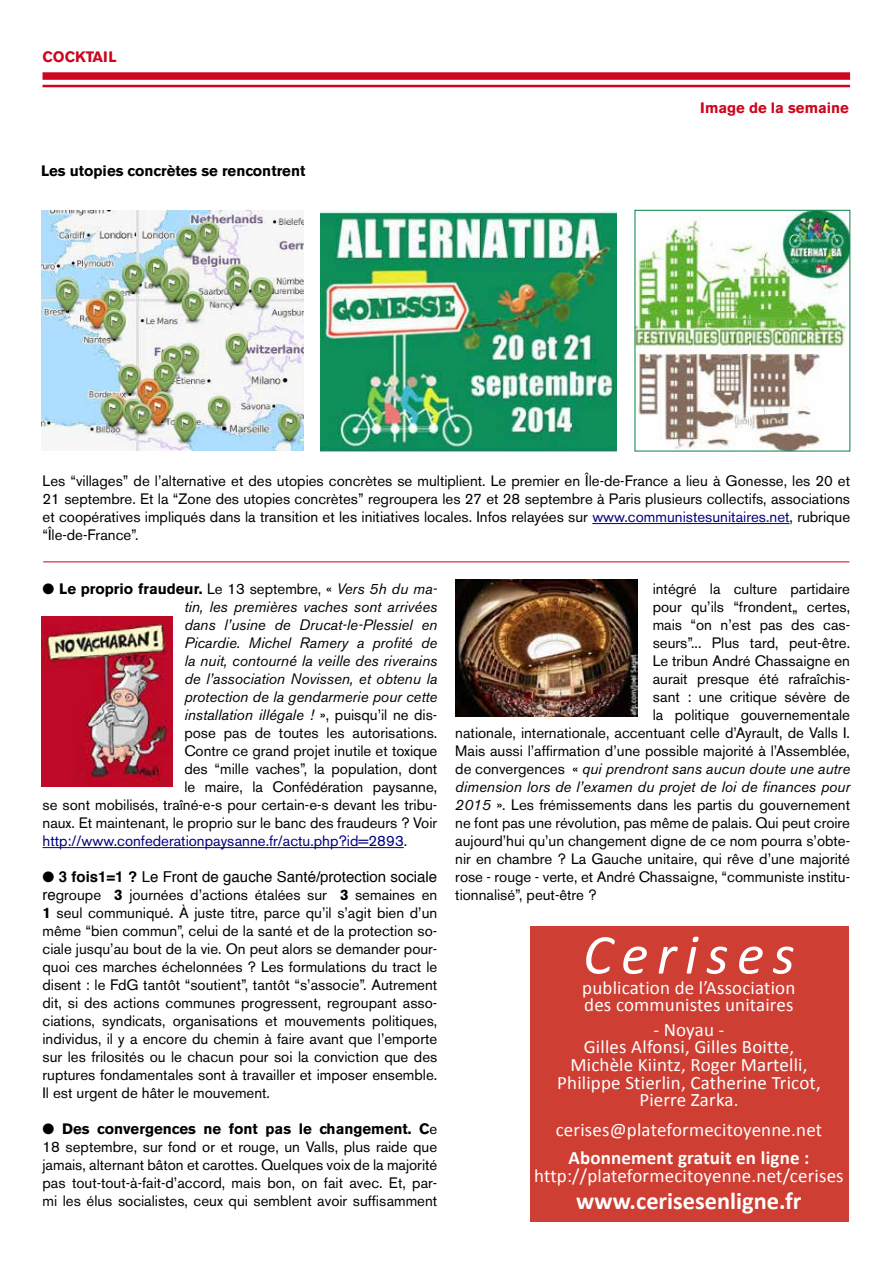
<style>
.page{position:relative;width:893px;height:1263px;background:#fff}
.page>*{position:absolute;margin:0;border:0;box-sizing:border-box;transform-origin:0 0}
.t1{font:italic 56.85px "Calibri";color:#fff}
.t2{font:700 24.3px "Calibri";color:#fff}
.t3{font:18.9px/17.5px "Calibri";letter-spacing:.01em;color:#fff}
.t4{font:700 18.9px "Calibri";color:#fff}
.t5{font:15px/18px "Akzidenz Grotesk BE";color:#000;text-align:justify}
.t6{font:italic 15px "Akzidenz Grotesk BE";color:#000}
.t7{font:700 15px "Akzidenz Grotesk BE";color:#000}
.t8{font:15px "Akzidenz Grotesk BE";color:#000080}
.t9{font:15px "Helvetica";color:#000}
.t10{font:700 15px "Akzidenz Grotesk BE";color:#cd071e}
.s1{color:#000080}
.s2{font-weight:400}
.s3{font-weight:400;font-style:italic}
.s4{font-style:normal}
.s5{color:#000}
.s6{font-weight:700}
.s7{font-family:"Helvetica"}
.s8{font-style:italic}
</style>
<div class="page">
<div style="left:43px;top:72px;width:807px;height:8px;background:#cd071e"></div>
<hr style="left:43px;top:85px;width:807px;height:2px;background:#cd071e">
<hr style="left:43px;top:847px;width:361px;height:1px;background:#000080">
<img style="left:848px;top:981px;width:1px;height:237px">
<div style="left:530px;top:926px;width:318px;height:295px;background:#cf3e33"></div>
<hr style="left:592px;top:523px;width:197px;height:1px;background:#000080">
<img style="left:41px;top:210px;width:263px;height:240px">
<img style="left:321px;top:210px;width:296px;height:241px">
<img style="left:637px;top:212px;width:211px;height:237px">
<div style="left:635px;top:210px;width:215px;height:241px;border:1px solid #048449"></div>
<hr style="left:43px;top:562px;width:806px;height:1px;background:#c00">
<img style="left:42px;top:616px;width:130px;height:171px">
<img style="left:455px;top:579px;width:183px;height:137px">
<p class="t10" style="left:43px;top:48px;width:76px">COCKTAIL</p>
<p class="t7" style="left:41px;top:162px;width:266px">Les utopies concrètes se rencontrent</p>
<p class="t10" style="left:700px;top:99px;width:150px">Image de la semaine</p>
<p class="t5" style="left:43px;top:472px;width:809px">Les “villages” de l’alternative et des utopies concrètes se multiplient. Le premier en Île-de-France a lieu à Gonesse, les 20 et 21 septembre. Et la “Zone des utopies concrètes” regroupera les 27 et 28 septembre à Paris plusieurs collectifs, associations et coopératives impliqués dans la transition et les initiatives locales. Infos relayées sur <span class="s1">www.communistesunitaires.net</span>, rubrique “Île-de-France”.</p>
<p class="t7" style="left:43px;top:580px;width:396px">● Le proprio fraudeur. <span class="s2">Le 13 septembre, «</span> <span class="s3">Vers 5h du ma-</span></p>
<p class="t6" style="left:184px;top:598px;width:254px">tin, les premières vaches sont arrivées</p>
<p class="t6" style="left:184px;top:616px;width:254px">dans l’usine de Drucat-le-Plessiel en</p>
<p class="t6" style="left:184px;top:634px;width:254px">Picardie. Michel Ramery a profité de</p>
<p class="t6" style="left:184px;top:652px;width:254px">la nuit, contourné la veille des riverains</p>
<p class="t6" style="left:184px;top:670px;width:254px">de l’association Novissen, et obtenu la</p>
<p class="t6" style="left:184px;top:688px;width:254px">protection de la gendarmerie pour cette</p>
<p class="t6" style="left:184px;top:706px;width:254px">installation illégale ! <span class="s4">», puisqu’il ne dis-</span></p>
<p class="t5" style="left:184px;top:724px;width:254px">pose pas de toutes les autorisations.</p>
<p class="t5" style="left:184px;top:742px;width:254px">Contre ce grand projet inutile et toxique</p>
<p class="t5" style="left:184px;top:760px;width:254px">des “mille vaches”, la population, dont</p>
<p class="t5" style="left:184px;top:778px;width:254px">le maire, la Confédération paysanne,</p>
<p class="t5" style="left:43px;top:796px;width:396px">se sont mobilisés, traîné-e-s pour certain-e-s devant les tribu-</p>
<p class="t5" style="left:43px;top:814px;width:396px">naux. Et maintenant, le proprio sur le banc des fraudeurs ? Voir</p>
<p class="t8" style="left:43px;top:832px;width:366px">http://www.confederationpaysanne.fr/actu.php?id=2893<span class="s5">.</span></p>
<p class="t9" style="left:43px;top:865px;width:396px">● <span class="s6">3 fois1=1 ?</span> Le Front de gauche Santé/protection sociale</p>
<p class="t5" style="left:43px;top:886px;width:396px"><span class="s7">re</span>groupe <span class="s6">3</span> journées d’actions étalées sur <span class="s6">3</span> semaines en <span class="s6">1</span> seul communiqué. À juste titre, parce qu’il s’agit bien d’un même “bien commun”, celui de la santé et de la protection so&shy;ciale jusqu’au bout de la vie. On peut alors se demander pour&shy;quoi ces marches échelonnées ? Les formulations du tract le disent : le FdG tantôt “soutient”, tantôt “s’associe”. Autrement dit, si des actions communes progressent, regroupant asso&shy;ciations, syndicats, organisations et mouvements politiques, individus, il y a encore du chemin à faire avant que l’emporte sur les frilosités ou le chacun pour soi la conviction que des ruptures fondamentales sont à travailler et imposer ensemble.<br>Il est urgent de hâter le mouvement.</p>
<p class="t5" style="left:43px;top:1120px;width:396px">● <span class="s6">Des convergences ne font pas le changement. C</span>e 18 septembre, sur fond or et rouge, un Valls, plus raide que jamais, alternant bâton et carottes. Quelques voix de la majorité pas tout-tout-à-fait-d’accord, mais bon, on fait avec. Et, par&shy;mi les élus socialistes, ceux qui semblent avoir suffisamment</p>
<p class="t5" style="left:653px;top:580px;width:199px">intégré la culture partidaire</p>
<p class="t5" style="left:653px;top:598px;width:199px">pour qu’ils “frondent„ certes,</p>
<p class="t5" style="left:653px;top:616px;width:199px">mais “on n’est pas des cas-</p>
<p class="t5" style="left:653px;top:634px;width:199px">seurs”... Plus tard, peut-être.</p>
<p class="t5" style="left:653px;top:652px;width:199px">Le tribun André Chassaigne en</p>
<p class="t5" style="left:653px;top:670px;width:199px">aurait presque été rafraîchis-</p>
<p class="t5" style="left:653px;top:688px;width:199px">sant : une critique sévère de</p>
<p class="t5" style="left:653px;top:706px;width:199px">la politique gouvernementale</p>
<p class="t5" style="left:455px;top:724px;width:396px">nationale, internationale, accentuant celle d’Ayrault, de Valls I.</p>
<p class="t5" style="left:455px;top:742px;width:396px">Mais aussi l’affirmation d’une possible majorité à l’Assemblée,</p>
<p class="t6" style="left:455px;top:760px;width:396px"><span class="s4">de convergences «</span> qui prendront sans aucun doute une autre</p>
<p class="t6" style="left:455px;top:778px;width:396px">dimension lors de l’examen du projet de loi de finances pour</p>
<p class="t5" style="left:455px;top:796px;width:396px"><span class="s8">2015</span> ». Les frémissements dans les partis du gouvernement</p>
<p class="t5" style="left:455px;top:814px;width:396px">ne font pas une révolution, pas même de palais. Qui peut croire</p>
<p class="t5" style="left:455px;top:832px;width:396px">aujourd’hui qu’un changement digne de ce nom pourra s’obte-</p>
<p class="t5" style="left:455px;top:850px;width:396px">nir en chambre ? La Gauche unitaire, qui rêve d’une majorité</p>
<p class="t5" style="left:455px;top:868px;width:396px">rose - rouge - verte, et André Chassaigne, “communiste institu-</p>
<p class="t5" style="left:455px;top:886px;width:143px">tionnalisé”, peut-être ?</p>
<h1 class="t1" style="left:583px;top:916px;width:213px">!"#$%"%</h1>
<p class="t3" style="left:582px;top:979px;width:219px">!"#$%&amp;'(%)*+,-+$./00)&amp;%'(%)*+ ,-0+&amp;)11"*%0(-0+"*%('%2-0</p>
<p class="t3" style="left:557px;top:1021px;width:270px;text-align:center">3+4)5'"+3++<br>6%$$-0+/$7)*0%8+6%$$-0+9)%((-8+ :%&amp;;&lt;$-+=%%*(&gt;8+?)@-2+:'2(-$$%8+<br>A;%$%!!-+B(%-2$%*8+C'(;-2%*-+D2%&amp;)(8+<br>A%-22-+E'2F'GH+</p>
<p class="t3" style="left:556px;top:1121px;width:268px">&amp;-2%0-0I!$'(-7)21-&amp;%()5-**-G*-(</p>
<p class="t4" style="left:568px;top:1146px;width:247px">#A%**-.-*0+&gt;1(0/'0+-*+8'&gt;*-+B+</p>
<p class="t3" style="left:534px;top:1167px;width:311px">;((!JKK!$'(-7)21-&amp;%()5-**-G*-(K&amp;-2%0-0</p>
<h2 class="t2" style="left:576px;top:1185px;width:227px">!!!"#$%&amp;'$'$()&amp;*($"+%</h2>
</div>
